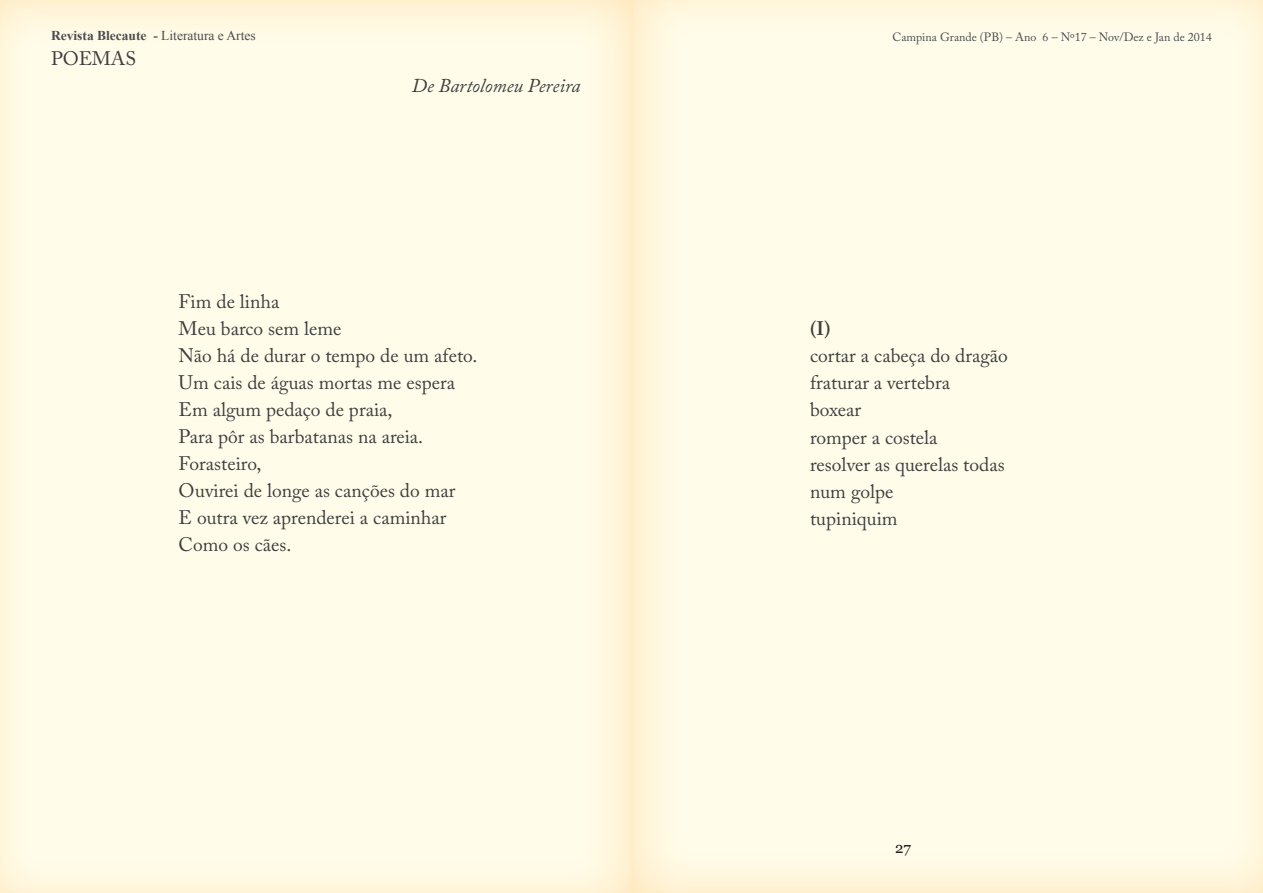
<style>
.page{position:relative;width:1263px;height:893px;background:#fff}
.page>*{position:absolute;margin:0;border:0;box-sizing:border-box;transform-origin:0 0}
.t1{font:19.5px/27px "Adobe Caslon Pro";color:#3e3e3f}
.t2{font:italic 19.5px "Adobe Caslon Pro";color:#3e3e3f}
.t3{font:600 19.5px "Adobe Caslon Pro";color:#3e3e3f}
.t4{font:15px "Vani";color:#231f20}
.t5{font:700 13.5px "Times New Roman";color:#4b4c4d}
.t6{font:12px "Adobe Caslon Pro";color:#4b4c4d}
.s1{font-weight:400}
</style>
<div class="page">
<div style="left:0;top:0;width:637px;height:893px;background:#ffc374;opacity:.46"></div>
<div style="left:627px;top:0;width:636px;height:893px;background:#ffc374;opacity:.46"></div>
<p class="t5" style="left:51px;top:26px;width:206px">Revista Blecaute - <span class="s1">Literatura e Artes</span></p>
<p class="t6" style="left:892px;top:30px;width:321px">Campina Grande (PB) – Ano 6 – Nº17 – Nov/Dez e Jan de 2014</p>
<p class="t1" style="left:51px;top:45px;width:87px">POEMAS</p>
<p class="t2" style="left:412px;top:74px;width:170px">De Bartolomeu Pereira</p>
<p class="t1" style="left:179px;top:288px;width:300px">Fim de linha<br>Meu barco sem leme<br>Não há de durar o tempo de um afeto.<br>Um cais de águas mortas me espera<br>Em algum pedaço de praia,<br>Para pôr as barbatanas na areia.<br>Forasteiro,<br>Ouvirei de longe as canções do mar<br>E outra vez aprenderei a caminhar<br>Como os cães.</p>
<p class="t3" style="left:810px;top:317px;width:22px">(I)</p>
<p class="t1" style="left:810px;top:342px;width:199px">cortar a cabeça do dragão fraturar a vertebra<br>boxear<br>romper a costela<br>resolver as querelas todas num golpe<br>tupiniquim</p>
<p class="t4" style="left:895px;top:839px;width:17px">27</p>
</div>
